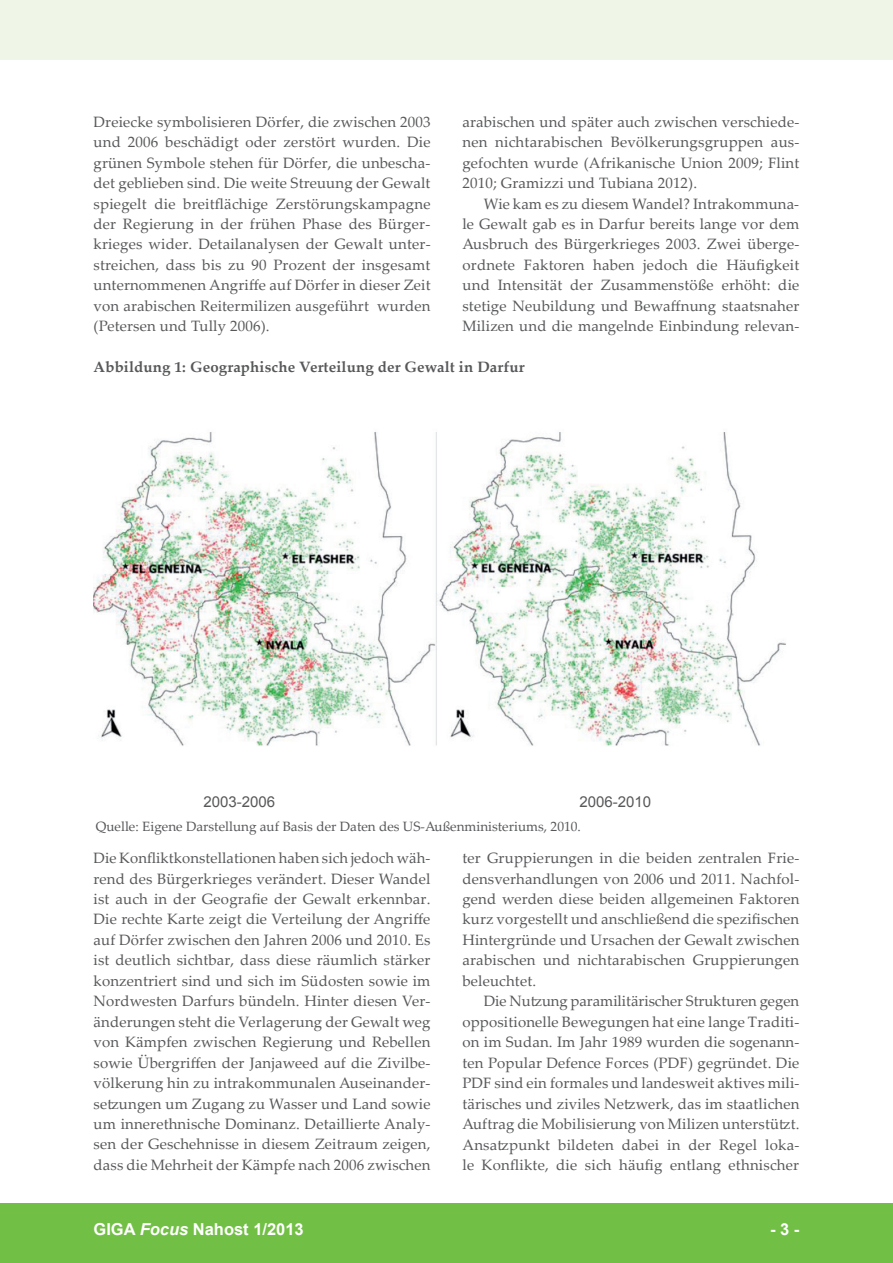
<style>
.page{position:relative;width:893px;height:1263px;background:#fff}
.page>*{position:absolute;margin:0;border:0;box-sizing:border-box;transform-origin:0 0}
.t1{font:700 16.5px "Arial";color:#fff}
.t2{font:15px/20.4px "Palatino Linotype";letter-spacing:.01em;color:#57585a;text-align:justify}
.t3{font:700 15px "Palatino Linotype";letter-spacing:.01em;color:#57585a}
.t4{font:15px "Arial";color:#57585a}
.t5{font:13.5px "Palatino Linotype";color:#57585a}
.s1{font-style:italic}
</style>
<div class="page">
<div style="left:0;top:1203px;width:893px;height:60px;background:#71bf44"></div>
<div style="left:0;top:0;width:893px;height:60px;background:#eff6e8"></div>
<img style="left:94px;top:432px;width:692px;height:314px">
<p class="t2" style="left:94px;top:111px;width:339px">Dreiecke symbolisieren Dörfer, die zwischen 2003 und 2006 beschädigt oder zerstört wurden. Die grünen Symbole stehen für Dörfer, die unbescha&shy;det geblieben sind. Die weite Streuung der Gewalt spiegelt die breitflächige Zerstörungskampagne der Regierung in der frühen Phase des Bürger&shy;krieges wider. Detailanalysen der Gewalt unter&shy;streichen, dass bis zu 90 Prozent der insgesamt unternommenen Angriffe auf Dörfer in dieser Zeit von arabischen Reitermilizen ausgeführt wurden (Petersen und Tully 2006).</p>
<p class="t2" style="left:462px;top:111px;width:338px">arabischen und später auch zwischen verschiede&shy;nen nichtarabischen Bevölkerungsgruppen aus&shy;gefochten wurde (Afrikanische Union 2009; Flint 2010; Gramizzi und Tubiana 2012).</p>
<p class="t2" style="left:462px;top:193px;width:339px;text-indent:21px">Wie kam es zu diesem Wandel? Intrakommuna&shy;le Gewalt gab es in Darfur bereits lange vor dem Ausbruch des Bürgerkrieges 2003. Zwei überge&shy;ordnete Faktoren haben jedoch die Häufigkeit und Intensität der Zusammenstöße erhöht: die stetige Neubildung und Bewaffnung staatsnaher Milizen und die mangelnde Einbindung relevan-</p>
<p class="t3" style="left:94px;top:356px;width:433px">Abbildung 1: Geographische Verteilung der Gewalt in Darfur</p>
<p class="t4" style="left:204px;top:792px;width:73px">2003-2006</p>
<p class="t4" style="left:580px;top:792px;width:73px">2006-2010</p>
<p class="t5" style="left:96px;top:817px;width:487px">Quelle: Eigene Darstellung auf Basis der Daten des US-Außenministeriums, 2010.</p>
<p class="t2" style="left:94px;top:847px;width:339px">Die Konfliktkonstellationen haben sich jedoch wäh&shy;rend des Bürgerkrieges verändert. Dieser Wandel ist auch in der Geografie der Gewalt erkennbar.<br>Die rechte Karte zeigt die Verteilung der Angriffe auf Dörfer zwischen den Jahren 2006 und 2010. Es ist deutlich sichtbar, dass diese räumlich stärker konzentriert sind und sich im Südosten sowie im Nordwesten Darfurs bündeln. Hinter diesen Ver&shy;änderungen steht die Verlagerung der Gewalt weg von Kämpfen zwischen Regierung und Rebellen sowie Übergriffen der Janjaweed auf die Zivilbe&shy;völkerung hin zu intrakommunalen Auseinander&shy;setzungen um Zugang zu Wasser und Land sowie um innerethnische Dominanz. Detaillierte Analy&shy;sen der Geschehnisse in diesem Zeitraum zeigen, dass die Mehrheit der Kämpfe nach 2006 zwischen</p>
<p class="t2" style="left:462px;top:847px;width:339px">ter Gruppierungen in die beiden zentralen Frie&shy;densverhandlungen von 2006 und 2011. Nachfol&shy;gend werden diese beiden allgemeinen Faktoren kurz vorgestellt und anschließend die spezifischen Hintergründe und Ursachen der Gewalt zwischen arabischen und nichtarabischen Gruppierungen beleuchtet.</p>
<p class="t2" style="left:462px;top:990px;width:339px;text-indent:21px">Die Nutzung paramilitärischer Strukturen gegen oppositionelle Bewegungen hat eine lange Traditi&shy;on im Sudan. Im Jahr 1989 wurden die sogenann&shy;ten Popular Defence Forces (PDF) gegründet. Die PDF sind ein formales und landesweit aktives mili&shy;tärisches und ziviles Netzwerk, das im staatlichen Auftrag die Mobilisierung von Milizen unterstützt.<br>Ansatzpunkt bildeten dabei in der Regel loka&shy;le Konflikte, die sich häufig entlang ethnischer</p>
<p class="t1" style="left:94px;top:1218px;width:212px">GIGA <span class="s1">Focus</span> Nahost 1/2013</p>
<p class="t1" style="left:770px;top:1218px;width:31px">- 3 -</p>
</div>
